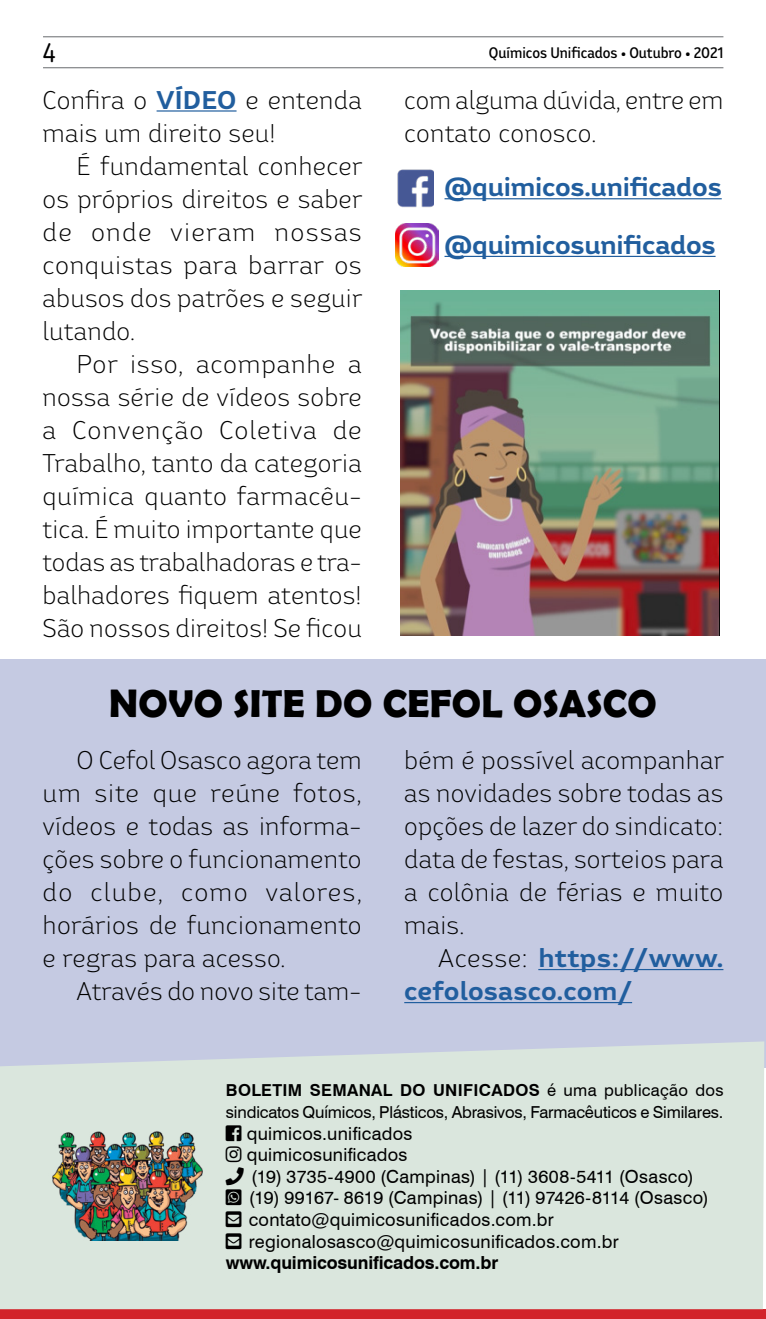
<style>
.page{position:relative;width:766px;height:1319px;background:#fff}
.page>*{position:absolute;margin:0;border:0;box-sizing:border-box;transform-origin:0 0}
.t1{font:700 39px "Berlin Sans FB Demi";letter-spacing:.005em;color:#000}
.t2{font:26.1px "Blogger Sans";color:#000}
.t3{font:300 24px/33px "Bw Helder W2";letter-spacing:.01em;color:#000;text-align:justify}
.t4{font:700 24px "Bw Helder W3";letter-spacing:-.01em;color:#215e9e}
.t5{font:700 24px/33px "Bw Helder W3";letter-spacing:.01em;color:#215e9e}
.t6{font:18px/21.6px "Swiss 721 BT";letter-spacing:.015em;color:#000}
.t7{font:700 18px "Swiss 721 BT";letter-spacing:-.01em;color:#000}
.t8{font:16.5px/21.6px "Swiss 721 BT";letter-spacing:-.01em;color:#000}
.t9{font:500 14.4px "Bw Helder W1";color:#000}
.s1{font-family:"Bw Helder W3";font-weight:700;color:#215e9e}
.s2{font-family:"Bw Helder W2";font-weight:300;color:#000}
.s3{font-weight:700}
</style>
<div class="page">
<hr style="left:43px;top:36px;width:680px;height:1px;background:#808285">
<hr style="left:43px;top:67px;width:680px;height:1px;background:#808285">
<div style="left:0;top:1308px;width:765px;height:10px;background:#d2232a"></div>
<div style="left:0;top:659px;width:765px;height:409px;background:#c5cae2"></div>
<hr style="left:156px;top:110px;width:80px;height:2px;background:#215e9e">
<hr style="left:538px;top:968px;width:185px;height:2px;background:#215e9e">
<hr style="left:404px;top:1001px;width:228px;height:2px;background:#215e9e">
<div style="left:0;top:1041px;width:764px;height:267px;background:#dae6dd"></div>
<img style="left:45px;top:1125px;width:170px;height:115px">
<hr style="left:444px;top:198px;width:277px;height:1px;background:#215e9e">
<hr style="left:444px;top:256px;width:271px;height:1px;background:#215e9e">
<img style="left:397px;top:169px;width:37px;height:38px">
<img style="left:396px;top:224px;width:42px;height:42px">
<img style="left:400px;top:290px;width:319px;height:345px">
<svg style="left:226px;top:1124px;width:16px;height:16px"></svg>
<svg style="left:226px;top:1146px;width:18px;height:59px"></svg>
<svg style="left:226px;top:1211px;width:16px;height:15px"></svg>
<svg style="left:226px;top:1232px;width:16px;height:16px"></svg>
<p class="t2" style="left:43px;top:38px;width:15px">4</p>
<p class="t9" style="left:489px;top:44px;width:236px">Químicos Unificados • Outubro • 2021</p>
<p class="t3" style="left:43px;top:83px;width:320px">Confira o <span class="s1">VÍDEO</span> e entenda mais um direito seu!</p>
<p class="t3" style="left:43px;top:149px;width:321px;text-indent:34px">É fundamental conhecer os próprios direitos e saber de onde vieram nossas conquistas para barrar os abusos dos patrões e seguir lutando.</p>
<p class="t3" style="left:43px;top:347px;width:321px;text-indent:34px">Por isso, acompanhe a nossa série de vídeos sobre a Convenção Coletiva de Trabalho, tanto da categoria química quanto farmacêu&shy;tica. É muito importante que todas as trabalhadoras e tra&shy;balhadores fiquem atentos!<br>São nossos direitos! Se ficou</p>
<p class="t3" style="left:404px;top:83px;width:320px">com alguma dúvida, entre em contato conosco.</p>
<p class="t4" style="left:444px;top:172px;width:278px">@quimicos.unificados</p>
<p class="t4" style="left:444px;top:230px;width:272px">@quimicosunificados</p>
<h1 class="t1" style="left:109px;top:680px;width:549px">NOVO SITE DO CEFOL OSASCO</h1>
<p class="t3" style="left:43px;top:743px;width:321px;text-indent:34px">O Cefol Osasco agora tem um site que reúne fotos, vídeos e todas as informa&shy;ções sobre o funcionamento do clube, como valores, horários de funcionamento e regras para acesso.</p>
<p class="t3" style="left:77px;top:974px;width:286px">Através do novo site tam-</p>
<p class="t3" style="left:404px;top:743px;width:321px">bém é possível acompanhar as novidades sobre todas as opções de lazer do sindicato: data de festas, sorteios para a colônia de férias e muito mais.</p>
<p class="t5" style="left:404px;top:941px;width:320px;text-indent:34px"><span class="s2">Acesse:</span> https://www. cefolosasco.com/</p>
<p class="t8" style="left:226px;top:1079px;width:499px"><span class="s3">BOLETIM SEMANAL DO UNIFICADOS</span> é uma publicação dos sindicatos Químicos, Plásticos, Abrasivos, Farmacêuticos e Similares.</p>
<p class="t6" style="left:247px;top:1121px;width:463px">quimicos.unificados<br>quimicosunificados<br>(19) 3735-4900 (Campinas) | (11) 3608-5411 (Osasco) (19) 99167- 8619 (Campinas) | (11) 97426-8114 (Osasco) contato@quimicosunificados.com.br regionalosasco@quimicosunificados.com.br</p>
<p class="t7" style="left:226px;top:1251px;width:274px">www.quimicosunificados.com.br</p>
</div>
